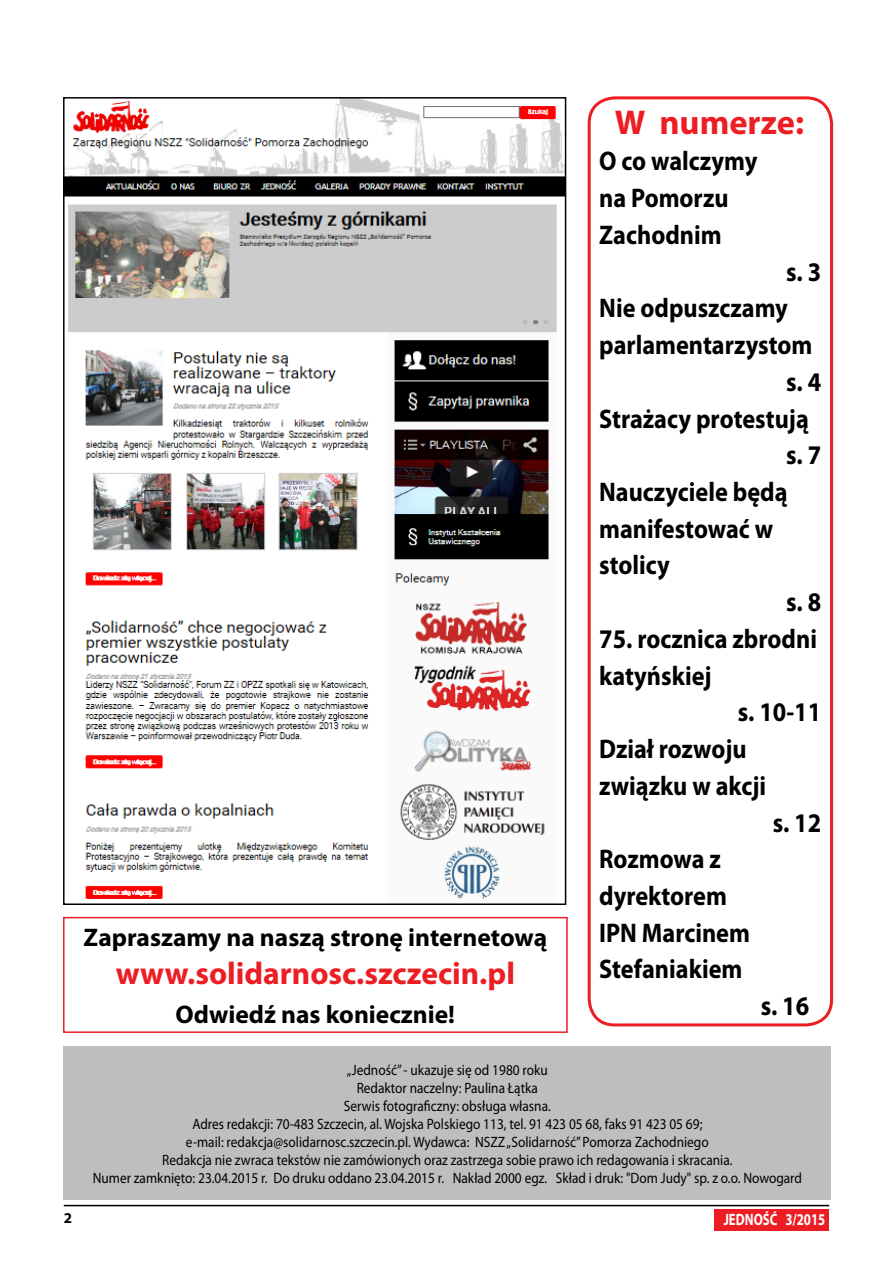
<style>
.page{position:relative;width:893px;height:1263px;background:#fff}
.page>*{position:absolute;margin:0;border:0;box-sizing:border-box;transform-origin:0 0}
.t1{font:700 34.5px "Myriad Pro";color:#ed1d24}
.t2{font:700 31.5px "Myriad Pro";color:#ed1d24}
.t3{font:700 27px/36.8px "Myriad Pro";color:#000;scale:.9 1}
.t4{font:700 25.5px "Myriad Pro";color:#000}
.t5{font:700 16.5px "Myriad Pro";color:#fff;scale:.78 1}
.t6{font:15px/18px "Myriad Pro";color:#000;text-align:center;scale:.89 1}
.t7{font:700 15px "Myriad Pro";color:#000}
</style>
<div class="page">
<div style="left:714px;top:1209px;width:115px;height:21px;background:#ed1d24"></div>
<hr style="left:64px;top:1205px;width:765px;height:1px;background:#000">
<div style="left:64px;top:1046px;width:767px;height:154px;background:#bcbec0"></div>
<div style="left:588px;top:96px;width:245px;height:930px;border:3px solid #ed1d24;border-radius:26px"></div>
<div style="left:63px;top:917px;width:505px;height:116px;border:2px solid #ed1d24"></div>
<img style="left:66px;top:100px;width:497px;height:799px">
<h3 class="t4" style="left:84px;top:921px;width:465px">Zapraszamy na naszą stronę internetową</h3>
<h2 class="t2" style="left:116px;top:953px;width:401px">www.solidarnosc.szczecin.pl</h2>
<h3 class="t4" style="left:176px;top:998px;width:281px">Odwiedź nas koniecznie!</h3>
<h1 class="t1" style="left:615px;top:100px;width:191px">W numerze:</h1>
<h3 class="t3" style="left:599px;top:142px;width:177px">O co walczymy na Pomorzu<br>Zachodnim</h3>
<h3 class="t3" style="left:786px;top:252px;width:40px">s. 3</h3>
<h3 class="t3" style="left:599px;top:289px;width:211px">Nie odpuszczamy</h3>
<h3 class="t3" style="left:599px;top:326px;width:238px">parlamentarzystom</h3>
<h3 class="t3" style="left:786px;top:362px;width:40px">s. 4</h3>
<h3 class="t3" style="left:599px;top:399px;width:234px">Strażacy protestują</h3>
<h3 class="t3" style="left:786px;top:436px;width:40px">s. 7</h3>
<h3 class="t3" style="left:599px;top:473px;width:211px">Nauczyciele będą</h3>
<h3 class="t3" style="left:599px;top:509px;width:195px">manifestować w</h3>
<h3 class="t3" style="left:599px;top:546px;width:80px">stolicy</h3>
<h3 class="t3" style="left:786px;top:583px;width:40px">s. 8</h3>
<h3 class="t3" style="left:599px;top:619px;width:244px">75. rocznica zbrodni</h3>
<h3 class="t3" style="left:599px;top:656px;width:126px">katyńskiej</h3>
<h3 class="t3" style="left:738px;top:693px;width:94px">s. 10-11</h3>
<h3 class="t3" style="left:599px;top:730px;width:165px">Dział rozwoju</h3>
<h3 class="t3" style="left:599px;top:766px;width:187px">związku w akcji</h3>
<h3 class="t3" style="left:773px;top:803px;width:55px">s. 12</h3>
<h3 class="t3" style="left:599px;top:840px;width:137px">Rozmowa z</h3>
<h3 class="t3" style="left:599px;top:877px;width:144px">dyrektorem</h3>
<h3 class="t3" style="left:599px;top:913px;width:169px">IPN Marcinem</h3>
<h3 class="t3" style="left:599px;top:950px;width:161px">Stefaniakiem</h3>
<h3 class="t3" style="left:761px;top:987px;width:55px">s. 16</h3>
<p class="t6" style="left:93px;top:1060px;width:798px">„Jedność” - ukazuje się od 1980 roku<br>Redaktor naczelny: Paulina Łątka<br>Serwis fotograficzny: obsługa własna.<br>Adres redakcji: 70-483 Szczecin, al. Wojska Polskiego 113, tel. 91 423 05 68, faks 91 423 05 69;<br>e-mail: redakcja@solidarnosc.szczecin.pl. Wydawca: NSZZ „Solidarność” Pomorza Zachodniego<br>Redakcja nie zwraca tekstów nie zamówionych oraz zastrzega sobie prawo ich redagowania i skracania.<br>Numer zamknięto: 23.04.2015 r. Do druku oddano 23.04.2015 r. Nakład 2000 egz. Skład i druk: "Dom Judy" sp. z o.o. Nowogard</p>
<p class="t7" style="left:64px;top:1208px;width:10px">2</p>
<p class="t5" style="left:724px;top:1208px;width:132px">JEDNOŚĆ 3/2015</p>
</div>
